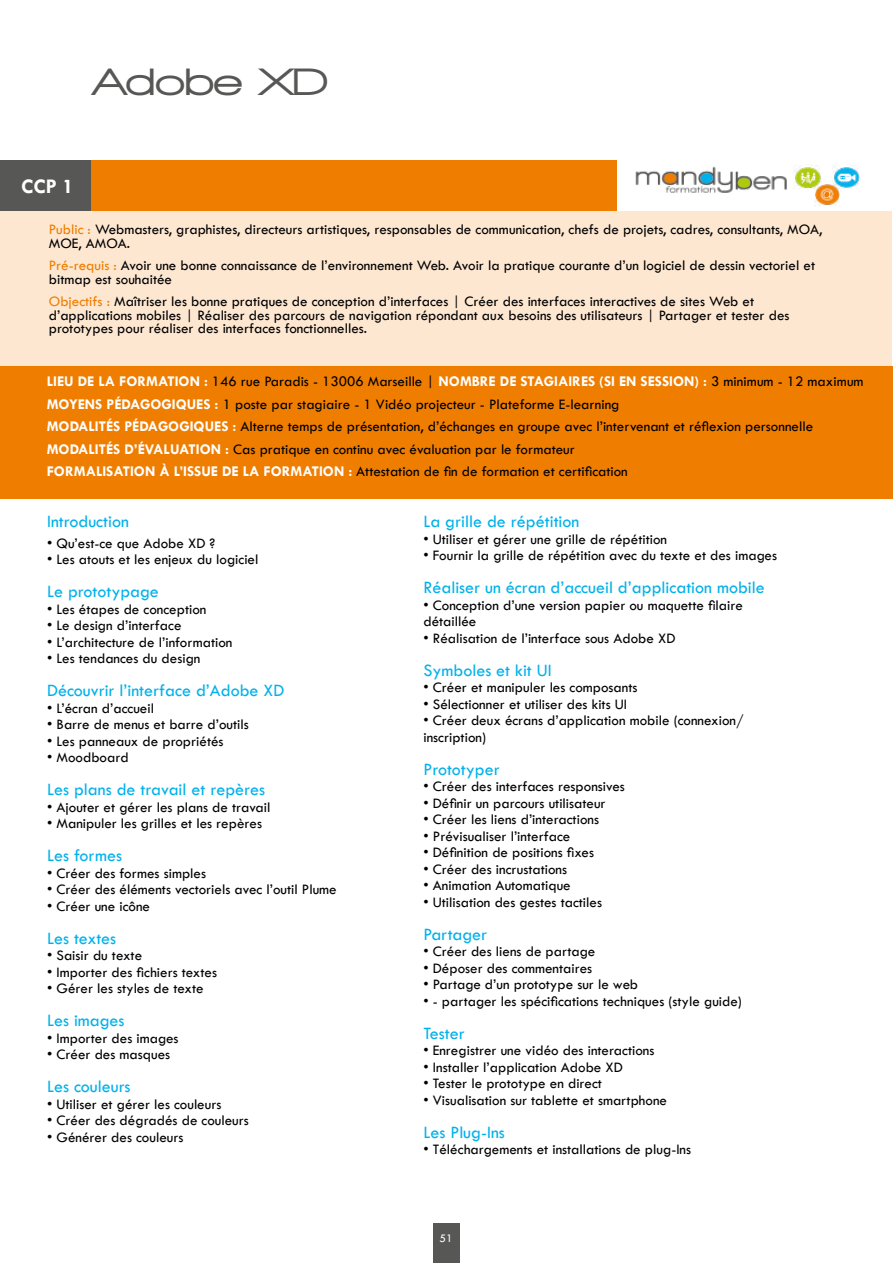
<style>
.page{position:relative;width:893px;height:1263px;background:#fff}
.page>*{position:absolute;margin:0;border:0;box-sizing:border-box;transform-origin:0 0}
.t1{font:900 39px "Walkway Expand";color:#575756}
.t2{font:700 21px "Tw Cen";color:#fff}
.t3{font:18px "Tw Cen";color:#00b1eb}
.t4{font:15px/22.5px "Tw Cen";color:#000}
.t5{font:12px "Tw Cen";color:#fff}
.s1{color:#ef7d00}
.s2{font-weight:700;color:#fff}
</style>
<div class="page">
<div style="left:433px;top:1223px;width:26px;height:40px;background:#575756"></div>
<div style="left:88px;top:160px;width:529px;height:51px;background:#ef7d00"></div>
<img style="left:635px;top:166px;width:152px;height:27px">
<img style="left:832px;top:165px;width:28px;height:23px">
<img style="left:794px;top:165px;width:27px;height:24px">
<img style="left:814px;top:182px;width:27px;height:25px">
<div style="left:0;top:366px;width:893px;height:132px;background:#ef7d00"></div>
<div style="left:0;top:160px;width:91px;height:51px;background:#575756"></div>
<div style="left:0;top:211px;width:892px;height:155px;background:#fee7d1"></div>
<h1 class="t1" style="left:93px;top:61px;width:237px">Adobe XD</h1>
<h2 class="t2" style="left:21px;top:173px;width:54px">CCP 1</h2>
<p class="t4" style="left:49px;top:223px;width:775px;line-height:13.5px"><span class="s1">Public :</span> Webmasters, graphistes, directeurs artistiques, responsables de communication, chefs de projets, cadres, consultants, MOA,<br>MOE, AMOA.</p>
<p class="t4" style="left:49px;top:259px;width:768px;line-height:13.5px"><span class="s1">Pré-requis :</span> Avoir une bonne connaissance de l’environnement Web. Avoir la pratique courante d’un logiciel de dessin vectoriel et bitmap est souhaitée</p>
<p class="t4" style="left:49px;top:295px;width:742px;line-height:13.5px"><span class="s1">Objectifs :</span> Maîtriser les bonne pratiques de conception d’interfaces | Créer des interfaces interactives de sites Web et d’applications mobiles | Réaliser des parcours de navigation répondant aux besoins des utilisateurs | Partager et tester des prototypes pour réaliser des interfaces fonctionnelles.</p>
<p class="t4" style="left:47px;top:370px;width:818px"><span class="s2">LIEU DE LA FORMATION :</span> 146 rue Paradis - 13006 Marseille | <span class="s2">NOMBRE DE STAGIAIRES (SI EN SESSION) :</span> 3 minimum - 12 maximum <span class="s2">MOYENS PÉDAGOGIQUES :</span> 1 poste par stagiaire - 1 Vidéo projecteur - Plateforme E-learning<br><span class="s2">MODALITÉS PÉDAGOGIQUES :</span> Alterne temps de présentation, d’échanges en groupe avec l’intervenant et réflexion personnelle <span class="s2">MODALITÉS D’ÉVALUATION :</span> Cas pratique en continu avec évaluation par le formateur<br><span class="s2">FORMALISATION À L’ISSUE DE LA FORMATION :</span> Attestation de fin de formation et certification</p>
<p class="t3" style="left:47px;top:511px;width:83px">Introduction</p>
<p class="t4" style="left:47px;top:532px;width:170px">• Qu’est-ce que Adobe XD ?</p>
<p class="t4" style="left:47px;top:548px;width:213px">• Les atouts et les enjeux du logiciel</p>
<p class="t3" style="left:47px;top:581px;width:113px">Le prototypage</p>
<p class="t4" style="left:47px;top:598px;width:161px">• Les étapes de conception</p>
<p class="t4" style="left:47px;top:614px;width:136px">• Le design d’interface</p>
<p class="t4" style="left:47px;top:631px;width:187px">• L’architecture de l’information</p>
<p class="t4" style="left:47px;top:647px;width:155px">• Les tendances du design</p>
<p class="t3" style="left:47px;top:680px;width:239px">Découvrir l’interface d’Adobe XD</p>
<p class="t4" style="left:47px;top:697px;width:108px">• L’écran d’accueil</p>
<p class="t4" style="left:47px;top:713px;width:203px">• Barre de menus et barre d’outils</p>
<p class="t4" style="left:47px;top:730px;width:178px">• Les panneaux de propriétés</p>
<p class="t4" style="left:47px;top:746px;width:83px">• Moodboard</p>
<p class="t3" style="left:47px;top:779px;width:220px">Les plans de travail et repères</p>
<p class="t4" style="left:47px;top:796px;width:225px">• Ajouter et gérer les plans de travail</p>
<p class="t4" style="left:47px;top:812px;width:216px">• Manipuler les grilles et les repères</p>
<p class="t3" style="left:47px;top:845px;width:76px">Les formes</p>
<p class="t4" style="left:47px;top:862px;width:160px">• Créer des formes simples</p>
<p class="t4" style="left:47px;top:878px;width:291px">• Créer des éléments vectoriels avec l’outil Plume</p>
<p class="t4" style="left:47px;top:895px;width:104px">• Créer une icône</p>
<p class="t3" style="left:47px;top:927px;width:71px">Les textes</p>
<p class="t4" style="left:47px;top:944px;width:97px">• Saisir du texte</p>
<p class="t4" style="left:47px;top:961px;width:171px">• Importer des fichiers textes</p>
<p class="t4" style="left:47px;top:977px;width:158px">• Gérer les styles de texte</p>
<p class="t3" style="left:47px;top:1010px;width:79px">Les images</p>
<p class="t4" style="left:47px;top:1027px;width:133px">• Importer des images</p>
<p class="t4" style="left:47px;top:1043px;width:125px">• Créer des masques</p>
<p class="t3" style="left:47px;top:1076px;width:85px">Les couleurs</p>
<p class="t4" style="left:47px;top:1093px;width:176px">• Utiliser et gérer les couleurs</p>
<p class="t4" style="left:47px;top:1109px;width:203px">• Créer des dégradés de couleurs</p>
<p class="t4" style="left:47px;top:1126px;width:138px">• Générer des couleurs</p>
<p class="t3" style="left:423px;top:511px;width:157px">La grille de répétition</p>
<p class="t4" style="left:423px;top:527px;width:245px">• Utiliser et gérer une grille de répétition</p>
<p class="t4" style="left:423px;top:544px;width:355px">• Fournir la grille de répétition avec du texte et des images</p>
<p class="t3" style="left:423px;top:577px;width:343px">Réaliser un écran d’accueil d’application mobile</p>
<p class="t4" style="left:423px;top:596px;width:321px;line-height:16.5px">• Conception d’une version papier ou maquette filaire détaillée</p>
<p class="t4" style="left:423px;top:626px;width:253px">• Réalisation de l’interface sous Adobe XD</p>
<p class="t3" style="left:423px;top:659px;width:130px">Symboles et kit UI</p>
<p class="t4" style="left:423px;top:676px;width:216px">• Créer et manipuler les composants</p>
<p class="t4" style="left:423px;top:692px;width:205px">• Sélectionner et utiliser des kits UI</p>
<p class="t4" style="left:423px;top:712px;width:322px;line-height:16.5px">• Créer deux écrans d’application mobile (connexion/ inscription)</p>
<p class="t3" style="left:423px;top:758px;width:78px">Prototyper</p>
<p class="t4" style="left:423px;top:775px;width:203px">• Créer des interfaces responsives</p>
<p class="t4" style="left:423px;top:791px;width:184px">• Définir un parcours utilisateur</p>
<p class="t4" style="left:423px;top:808px;width:177px">• Créer les liens d’interactions</p>
<p class="t4" style="left:423px;top:824px;width:148px">• Prévisualiser l’interface</p>
<p class="t4" style="left:423px;top:841px;width:172px">• Définition de positions fixes</p>
<p class="t4" style="left:423px;top:857px;width:145px">• Créer des incrustations</p>
<p class="t4" style="left:423px;top:874px;width:149px">• Animation Automatique</p>
<p class="t4" style="left:423px;top:890px;width:180px">• Utilisation des gestes tactiles</p>
<p class="t3" style="left:423px;top:923px;width:65px">Partager</p>
<p class="t4" style="left:423px;top:940px;width:173px">• Créer des liens de partage</p>
<p class="t4" style="left:423px;top:956px;width:170px">• Déposer des commentaires</p>
<p class="t4" style="left:423px;top:973px;width:216px">• Partage d’un prototype sur le web</p>
<p class="t4" style="left:423px;top:989px;width:320px">• - partager les spécifications techniques (style guide)</p>
<p class="t3" style="left:423px;top:1022px;width:43px">Tester</p>
<p class="t4" style="left:423px;top:1039px;width:232px">• Enregistrer une vidéo des interactions</p>
<p class="t4" style="left:423px;top:1055px;width:201px">• Installer l’application Adobe XD</p>
<p class="t4" style="left:423px;top:1072px;width:180px">• Tester le prototype en direct</p>
<p class="t4" style="left:423px;top:1088px;width:245px">• Visualisation sur tablette et smartphone</p>
<p class="t3" style="left:423px;top:1121px;width:83px">Les Plug-Ins</p>
<p class="t4" style="left:423px;top:1138px;width:269px">• Téléchargements et installations de plug-Ins</p>
<p class="t5" style="left:439px;top:1231px;width:15px">51</p>
</div>
